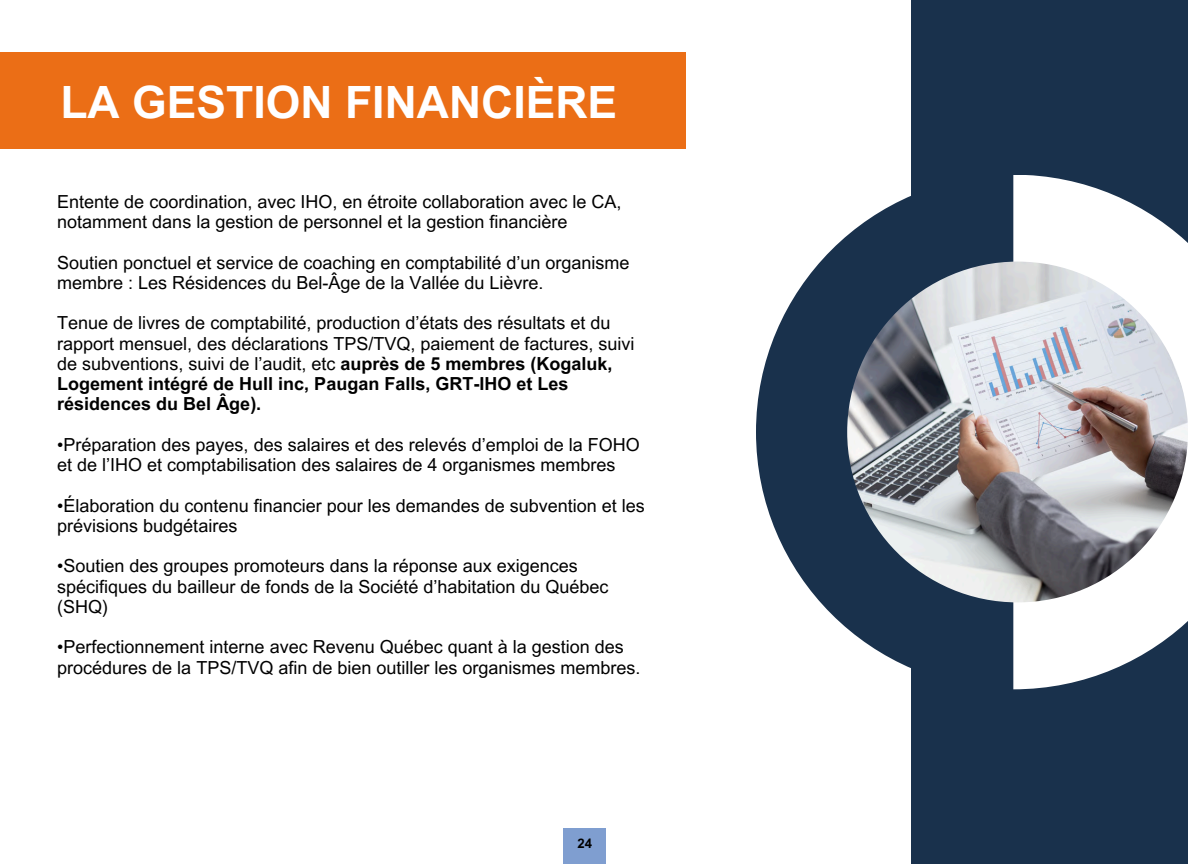
<style>
.page{position:relative;width:1188px;height:864px;background:#fff}
.page>*{position:absolute;margin:0;border:0;box-sizing:border-box;transform-origin:0 0}
.t1{font:700 44.55px "Arial MT Pro";color:#fff}
.t2{font:18px/20.2px "Arial MT Pro";color:#000}
.t3{font:700 13.2px "Arial MT Pro";color:#000}
.s1{font-weight:700}
</style>
<div class="page">
<div style="left:911px;top:0;width:277px;height:864px;background:#19314c"></div>
<svg style="left:756px;top:196px;width:257px;height:472px;fill:#19314c"></svg>
<svg style="left:1013px;top:175px;width:175px;height:514px;fill:#fff"></svg>
<img style="left:847px;top:262px;width:341px;height:340px;border-radius:50%">
<div style="left:0;top:52px;width:686px;height:96px;background:#eb6e16"></div>
<div style="left:564px;top:829px;width:42px;height:35px;background:#7f9ed0"></div>
<p class="t1" style="left:60px;top:85px;width:558px">LA GESTION FINANCIÈRE</p>
<p class="t2" style="left:57px;top:194px;width:566px">Entente de coordination, avec IHO, en étroite collaboration avec le CA, notamment dans la gestion de personnel et la gestion financière</p>
<p class="t2" style="left:57px;top:254px;width:574px">Soutien ponctuel et service de coaching en comptabilité d’un organisme membre : Les Résidences du Bel-Âge de la Vallée du Lièvre.</p>
<p class="t2" style="left:57px;top:315px;width:579px">Tenue de livres de comptabilité, production d’états des résultats et du rapport mensuel, des déclarations TPS/TVQ, paiement de factures, suivi de subventions, suivi de l’audit, etc <span class="s1">auprès de 5 membres (Kogaluk, Logement intégré de Hull inc, Paugan Falls, GRT-IHO et Les résidences du Bel Âge).</span></p>
<p class="t2" style="left:57px;top:437px;width:584px">•Préparation des payes, des salaires et des relevés d’emploi de la FOHO et de l’IHO et comptabilisation des salaires de 4 organismes membres</p>
<p class="t2" style="left:57px;top:497px;width:589px">•Élaboration du contenu financier pour les demandes de subvention et les prévisions budgétaires</p>
<p class="t2" style="left:57px;top:558px;width:553px">•Soutien des groupes promoteurs dans la réponse aux exigences spécifiques du bailleur de fonds de la Société d’habitation du Québec (SHQ)</p>
<p class="t2" style="left:57px;top:639px;width:585px">•Perfectionnement interne avec Revenu Québec quant à la gestion des procédures de la TPS/TVQ afin de bien outiller les organismes membres.</p>
<p class="t3" style="left:578px;top:838px;width:16px">24</p>
</div>
